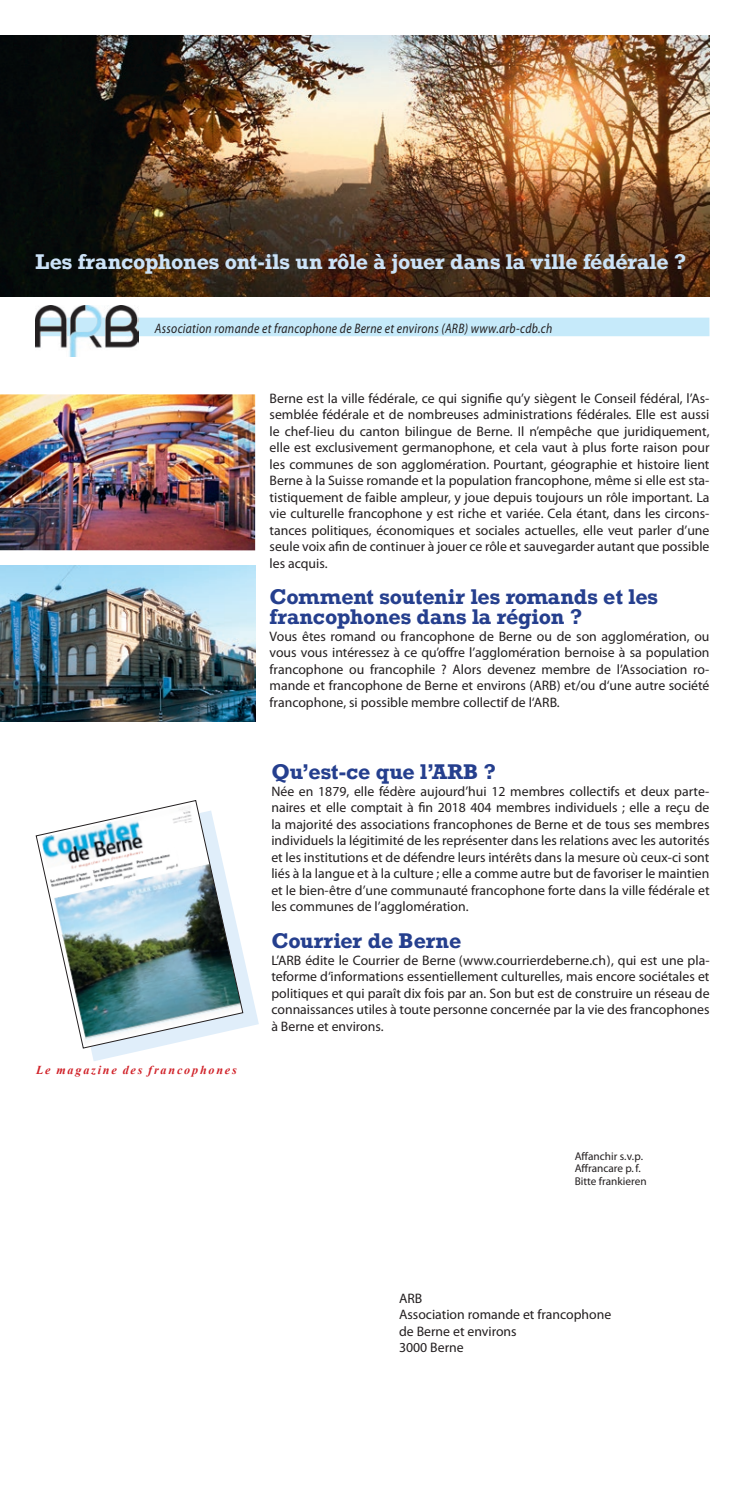
<style>
.page{position:relative;width:745px;height:1489px;background:#fff}
.page>*{position:absolute;margin:0;border:0;box-sizing:border-box;transform-origin:0 0}
.t1{font:700 20px/20px "Rockwell";letter-spacing:-.01em;color:#253f8e}
.t2{font:700 20px "Rockwell";letter-spacing:-.01em;color:#cce3f8}
.t3{font:13.75px/16.5px "Myriad Pro";color:#231f20;text-align:justify}
.t4{font:italic 13.75px "Myriad Pro";letter-spacing:.025em;color:#231f20;scale:.85 1}
.t5{font:italic 700 12.12px "Times New Roman";letter-spacing:.15em;color:#d1232a}
.t6{font:11.25px/12.5px "Myriad Pro";color:#231f20}
</style>
<div class="page">
<img style="left:0;top:35px;width:709px;height:262px">
<svg style="left:82px;top:955px;width:177px;height:106px"></svg>
<img style="left:36px;top:800px;width:207px;height:248px">
<img style="left:0;top:394px;width:255px;height:156px">
<img style="left:0;top:565px;width:255px;height:156px">
<div style="left:37px;top:317px;width:672px;height:19px;background:#c6eafa"></div>
<img style="left:35px;top:305px;width:103px;height:51px">
<h1 class="t2" style="left:35px;top:249px;width:651px">Les francophones ont-ils un rôle à jouer dans la ville fédérale ?</h1>
<p class="t4" style="left:155px;top:321px;width:468px">Association romande et francophone de Berne et environs (ARB) www.arb-cdb.ch</p>
<p class="t3" style="left:269px;top:390px;width:441px">Berne est la ville fédérale, ce qui signifie qu’y siègent le Conseil fédéral, l’As&shy;semblée fédérale et de nombreuses administrations fédérales. Elle est aussi le chef-lieu du canton bilingue de Berne. Il n’empêche que juridiquement, elle est exclusivement germanophone, et cela vaut à plus forte raison pour les communes de son agglomération. Pourtant, géographie et histoire lient Berne à la Suisse romande et la population francophone, même si elle est sta&shy;tistiquement de faible ampleur, y joue depuis toujours un rôle important. La vie culturelle francophone y est riche et variée. Cela étant, dans les circons&shy;tances politiques, économiques et sociales actuelles, elle veut parler d’une seule voix afin de continuer à jouer ce rôle et sauvegarder autant que possible les acquis.</p>
<h1 class="t1" style="left:269px;top:586px;width:389px">Comment soutenir les romands et les francophones dans la région ?</h1>
<p class="t3" style="left:269px;top:628px;width:441px">Vous êtes romand ou francophone de Berne ou de son agglomération, ou vous vous intéressez à ce qu’offre l’agglomération bernoise à sa population francophone ou francophile ? Alors devenez membre de l’Association ro&shy;mande et francophone de Berne et environs (ARB) et/ou d‘une autre société francophone, si possible membre collectif de l‘ARB.</p>
<p class="t5" style="left:36px;top:1061px;width:202px">Le magazine des francophones</p>
<h1 class="t1" style="left:271px;top:761px;width:226px">Qu’est-ce que l’ARB ?</h1>
<p class="t3" style="left:271px;top:783px;width:439px">Née en 1879, elle fédère aujourd’hui 12 membres collectifs et deux parte&shy;naires et elle comptait à fin 2018 404 membres individuels ; elle a reçu de la majorité des associations francophones de Berne et de tous ses membres individuels la légitimité de les représenter dans les relations avec les autorités et les institutions et de défendre leurs intérêts dans la mesure où ceux-ci sont liés à la langue et à la culture ; elle a comme autre but de favoriser le maintien et le bien-être d’une communauté francophone forte dans la ville fédérale et les communes de l’agglomération.</p>
<h1 class="t1" style="left:271px;top:930px;width:191px">Courrier de Berne</h1>
<p class="t3" style="left:271px;top:951px;width:439px">L’ARB édite le Courrier de Berne (www.courrierdeberne.ch), qui est une pla&shy;teforme d‘informations essentiellement culturelles, mais encore sociétales et politiques et qui paraît dix fois par an. Son but est de construire un réseau de connaissances utiles à toute personne concernée par la vie des francophones à Berne et environs.</p>
<p class="t6" style="left:574px;top:1149px;width:73px">Affanchir s.v.p.<br>Affrancare p. f.<br>Bitte frankieren</p>
<p class="t3" style="left:399px;top:1289px;width:213px;text-align:left">ARB<br>Association romande et francophone de Berne et environs<br>3000 Berne</p>
</div>
